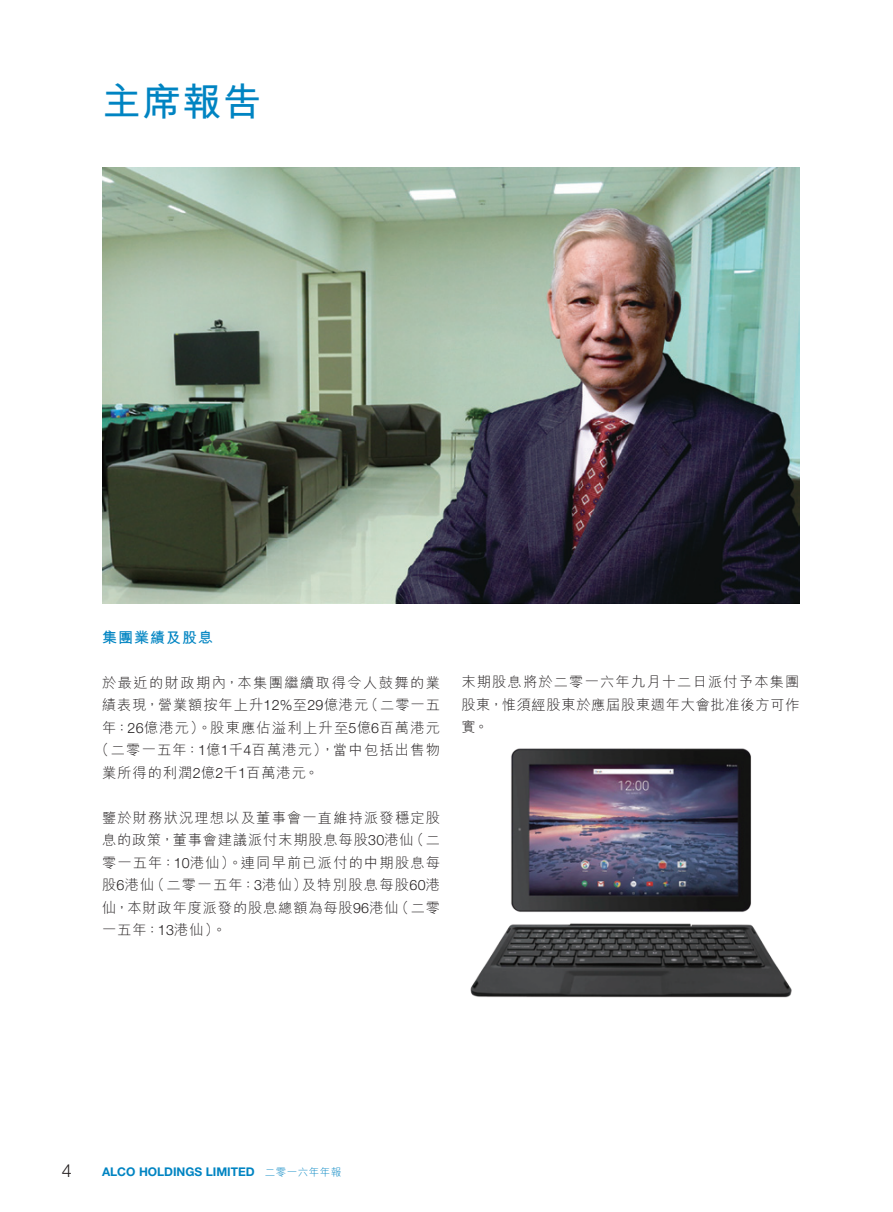
<style>
.page{position:relative;width:893px;height:1212px;background:#fff}
.page>*{position:absolute;margin:0;border:0;box-sizing:border-box;transform-origin:0 0}
.t1{font:700 39px "M Hei HK";color:#0084c2}
.t2{font:300 18px "Helvetica Neue LT Std";color:#231f20}
.Heading_1{font:700 15px "M Hei HK";letter-spacing:.07em;color:#0084c2}
.Body_Text{font:300 14.25px/22.5px "M Hei HK";letter-spacing:.08em;color:#231f20;text-align:justify}
.Body_Text-2{font:300 14.25px "M Hei HK";letter-spacing:.1em;color:#231f20}
.t3{font:700 12px "Helvetica Neue LT Std";letter-spacing:-.005em;color:#0084c2}
.s1{font-family:"Helvetica Neue LT Std"}
.s2{font-family:"M Hei HK";font-weight:300;font-size:10.5px}
</style>
<div class="page">
<img style="left:102px;top:168px;width:697px;height:436px">
<img style="left:470px;top:748px;width:322px;height:250px">
<p class="t1" style="left:102px;top:73px;width:161px">主席報告</p>
<p class="Heading_1" style="left:102px;top:626px;width:113px">集團業績及股息</p>
<p class="Body_Text-2" style="left:102px;top:675px;width:340px">於最近的財政期內，本集團繼續取得令人鼓舞的業</p>
<p class="Body_Text" style="left:102px;top:694px;width:339px">績表現，營業額按年上升<span class="s1">12%</span>至<span class="s1">29</span>億港元（二零一五</p>
<p class="Body_Text" style="left:102px;top:716px;width:340px">年：<span class="s1">26</span>億港元）。股東應佔溢利上升至<span class="s1">5</span>億<span class="s1">6</span>百萬港元</p>
<p class="Body_Text" style="left:95px;top:739px;width:347px">（二零一五年：<span class="s1">1</span>億<span class="s1">1</span>千<span class="s1">4</span>百萬港元），當中包括出售物</p>
<p class="Body_Text" style="left:102px;top:761px;width:218px">業所得的利潤<span class="s1">2</span>億<span class="s1">2</span>千<span class="s1">1</span>百萬港元。</p>
<p class="Body_Text" style="left:102px;top:806px;width:340px">鑒於財務狀況理想以及董事會一直維持派發穩定股息的政策，董事會建議派付末期股息每股<span class="s1">30</span>港仙（二零一五年：<span class="s1">10</span>港仙）。連同早前已派付的中期股息每股<span class="s1">6</span>港仙（二零一五年：<span class="s1">3</span>港仙）及特別股息每股<span class="s1">60</span>港仙，本財政年度派發的股息總額為每股<span class="s1">96</span>港仙（二零一五年：<span class="s1">13</span>港仙）。</p>
<p class="Body_Text" style="left:461px;top:670px;width:340px">末期股息將於二零一六年九月十二日派付予本集團股東，惟須經股東於應屆股東週年大會批准後方可作實。</p>
<p class="t2" style="left:62px;top:1159px;width:12px">4</p>
<p class="t3" style="left:102px;top:1164px;width:241px">ALCO HOLDINGS LIMITED <span class="s2">二零一六年年報</span></p>
</div>
